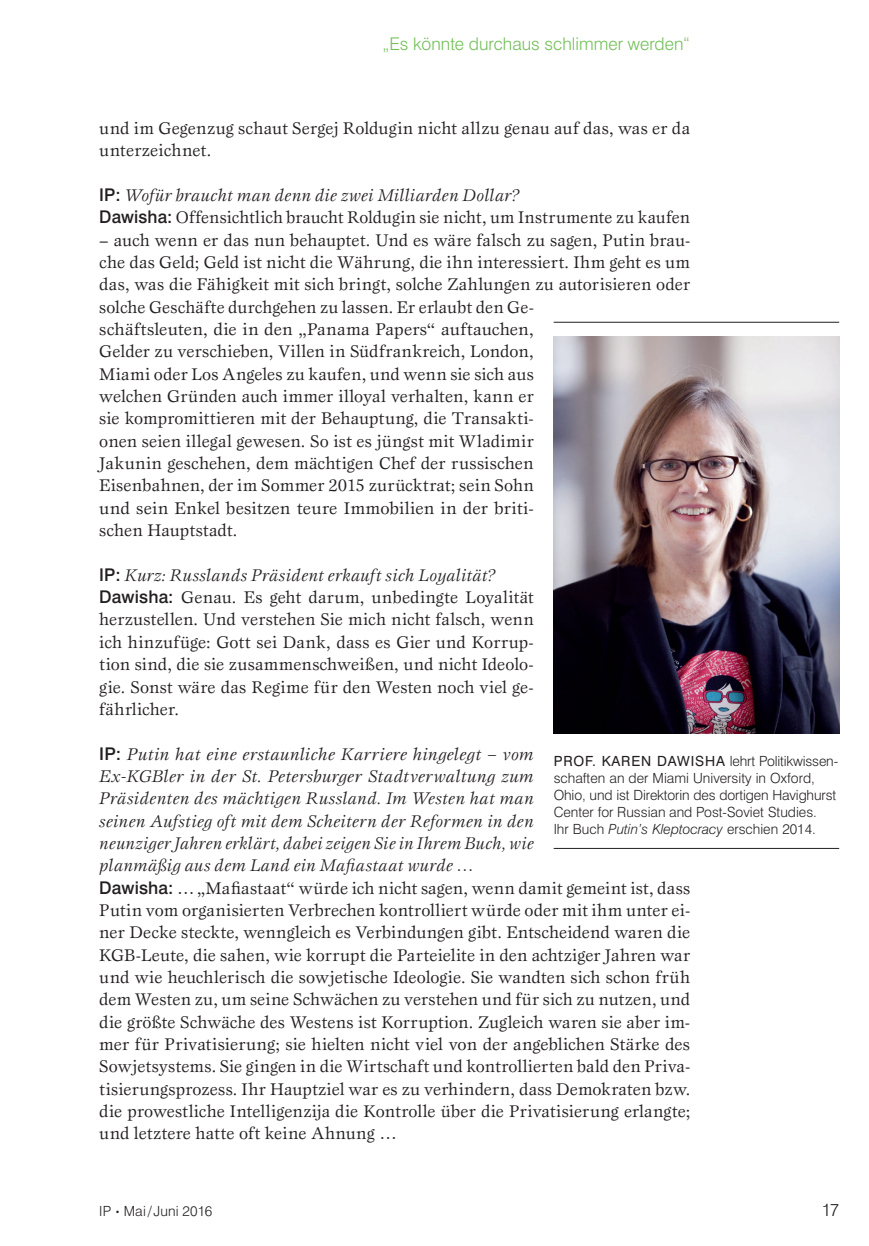
<style>
.page{position:relative;width:869px;height:1246px;background:#fff}
.page>*{position:absolute;margin:0;border:0;box-sizing:border-box;transform-origin:0 0}
.t1{font:17.5px/22.4px "Esprit Std";letter-spacing:.005em;color:#231f20}
.t2{font:300 17.5px "Swiss 721 BT";color:#6fbf54}
.t3{font:300 17.5px "Swiss 721 BT";color:#231f20}
.t4{font:300 14px/17.2px "Swiss 721 BT";color:#231f20}
.s1{font-family:"Swiss 721 BT";font-weight:500}
.s2{font-style:italic}
.s3{font-weight:400}
.s4{font-size:8.4px}
</style>
<div class="page">
<img style="left:553px;top:336px;width:285px;height:397px">
<hr style="left:553px;top:322px;width:285px;height:1px;background:#231f20">
<hr style="left:553px;top:847px;width:285px;height:1px;background:#231f20">
<p class="t2" style="left:382px;top:33px;width:309px">„Es könnte durchaus schlimmer werden“</p>
<p class="t1" style="left:99px;top:117px;width:592px">und im Gegenzug schaut Sergej Roldugin nicht allzu genau auf das, was er da unterzeichnet.</p>
<p class="t1" style="left:99px;top:184px;width:592px"><span class="s1">IP:</span> <span class="s2">Wofür braucht man denn die zwei Milliarden Dollar?<br></span><span class="s1">Dawisha:</span> Offensichtlich braucht Roldugin sie nicht, um Instrumente zu kaufen</p>
<p class="t1" style="left:99px;top:228px;width:592px">– auch wenn er das nun behauptet. Und es wäre falsch zu sagen, Putin brau&shy;che das Geld; Geld ist nicht die Währung, die ihn interessiert. Ihm geht es um das, was die Fähigkeit mit sich bringt, solche Zahlungen zu autorisieren oder solche Geschäfte durchgehen zu lassen. Er erlaubt den Ge-<br>schäftsleuten, die in den „Panama Papers“ auftauchen,<br>Gelder zu verschieben, Villen in Südfrankreich, London,<br>Miami oder Los Angeles zu kaufen, und wenn sie sich aus<br>welchen Gründen auch immer illoyal verhalten, kann er<br>sie kompromittieren mit der Behauptung, die Transakti-<br>onen seien illegal gewesen. So ist es jüngst mit Wladimir<br>Jakunin geschehen, dem mächtigen Chef der russischen<br>Eisenbahnen, der im Sommer 2015 zurücktrat; sein Sohn<br>und sein Enkel besitzen teure Immobilien in der briti-<br>schen Hauptstadt.</p>
<p class="t1" style="left:99px;top:563px;width:436px"><span class="s1">IP:</span> <span class="s2">Kurz: Russlands Präsident erkauft sich Loyalität?<br></span><span class="s1">Dawisha:</span> Genau. Es geht darum, unbedingte Loyalität herzustellen. Und verstehen Sie mich nicht falsch, wenn ich hinzufüge: Gott sei Dank, dass es Gier und Korrup&shy;tion sind, die sie zusammenschweißen, und nicht Ideolo&shy;gie. Sonst wäre das Regime für den Westen noch viel ge&shy;fährlicher.</p>
<p class="t1" style="left:99px;top:742px;width:592px"><span class="s1">IP:</span> <span class="s2">Putin hat eine erstaunliche Karriere hingelegt – vom<br>Ex-KGBler in der St. Petersburger Stadtverwaltung zum<br>Präsidenten des mächtigen Russland. Im Westen hat man<br>seinen Aufstieg oft mit dem Scheitern der Reformen in den<br>neunziger Jahren erklärt, dabei zeigen Sie in Ihrem Buch, wie<br>planmäßig aus dem Land ein Mafiastaat wurde …<br></span><span class="s1">Dawisha:</span> …„Mafiastaat“ würde ich nicht sagen, wenn damit gemeint ist, dass Putin vom organisierten Verbrechen kontrolliert würde oder mit ihm unter ei&shy;ner Decke steckte, wenngleich es Verbindungen gibt. Entscheidend waren die KGB-Leute, die sahen, wie korrupt die Parteielite in den achtziger Jahren war und wie heuchlerisch die sowjetische Ideologie. Sie wandten sich schon früh dem Westen zu, um seine Schwächen zu verstehen und für sich zu nutzen, und die größte Schwäche des Westens ist Korruption. Zugleich waren sie aber im&shy;mer für Privatisierung; sie hielten nicht viel von der angeblichen Stärke des Sowjetsystems. Sie gingen in die Wirtschaft und kontrollierten bald den Priva&shy;tisierungsprozess. Ihr Hauptziel war es zu verhindern, dass Demokraten bzw. die prowestliche Intelligenzija die Kontrolle über die Privatisierung erlangte; und letztere hatte oft keine Ahnung …</p>
<p class="t4" style="left:553px;top:752px;width:286px"><span class="s3">PROF. KAREN DAWISHA</span> lehrt Politikwissen&shy;schaften an der Miami University in Oxford, Ohio, und ist Direktorin des dortigen Havighurst Center for Russian and Post-Soviet Studies.<br>Ihr Buch <span class="s2">Putin’s Kleptocracy</span> erschien 2014.</p>
<p class="t4" style="left:99px;top:1202px;width:114px">IP <span class="s4">•</span> Mai/ Juni 2016</p>
<p class="t3" style="left:821px;top:1198px;width:19px">17</p>
</div>
